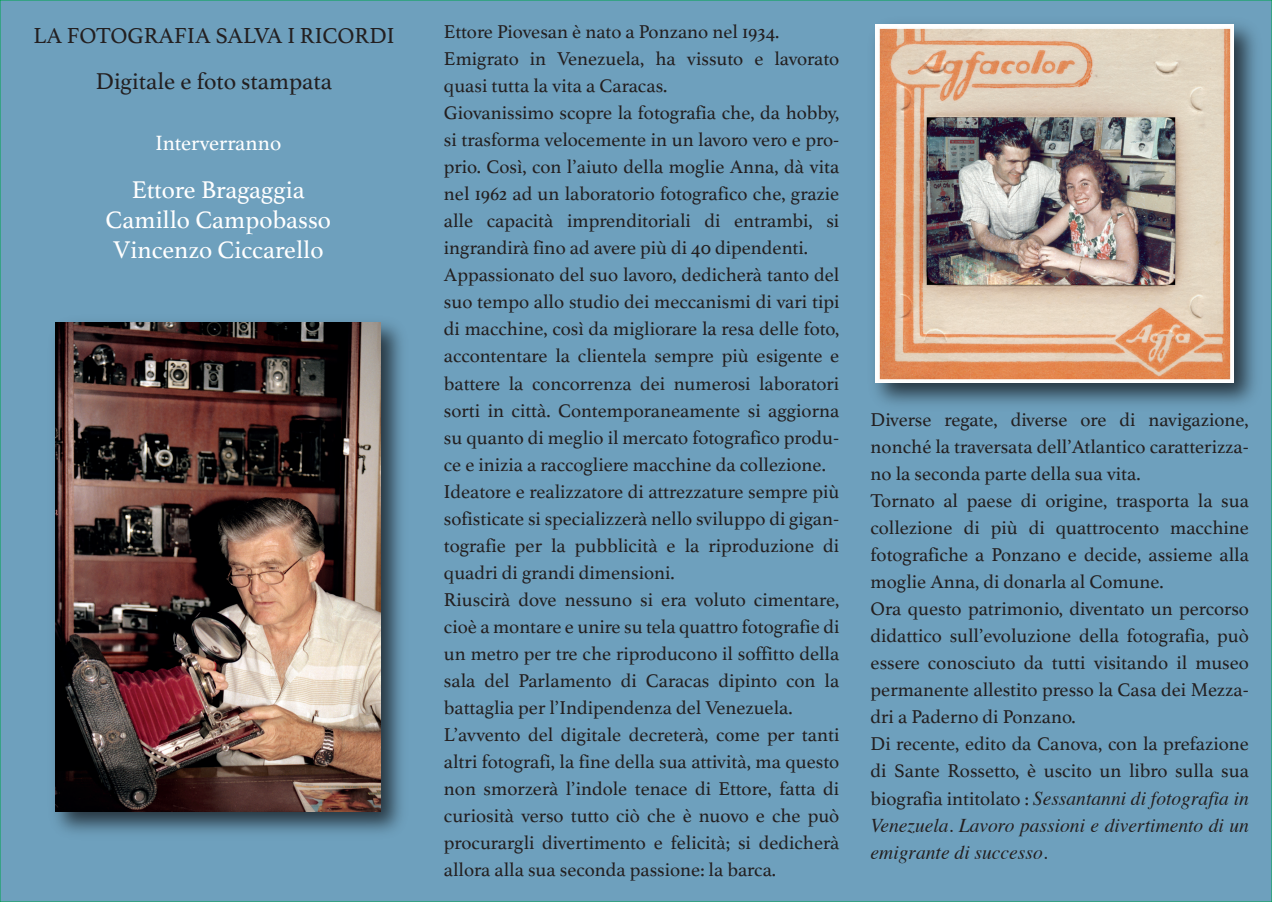
<style>
.page{position:relative;width:1272px;height:902px;background:#fff}
.page>*{position:absolute;margin:0;border:0;box-sizing:border-box;transform-origin:0 0}
.t1{font:25.35px/30px "Athelas";color:#fff;text-align:center}
.t2{font:24px "Athelas";color:#231f20}
.t3{font:22.8px "Athelas";color:#231f20}
.t4{font:21.6px "Athelas";color:#fff}
.t5{font:19.5px/27px "Athelas";color:#231f20}
.t6{font:italic 19.5px/27px "Times";color:#231f20;text-align:justify}
.s1{font-family:"Athelas";font-style:normal}
</style>
<div class="page">
<div style="left:0;top:0;width:1271px;height:901px;background:#6ea0bd"></div>
<img style="left:55px;top:322px;width:347px;height:511px">
<img style="left:56px;top:323px;width:325px;height:487px">
<img style="left:874px;top:23px;width:382px;height:382px">
<img style="left:875px;top:24px;width:358px;height:358px">
<p class="t3" style="left:34px;top:17px;width:362px">LA FOTOGRAFIA SALVA I RICORDI</p>
<p class="t2" style="left:96px;top:62px;width:238px">Digitale e foto stampata</p>
<p class="t4" style="left:155px;top:125px;width:127px">Interverranno</p>
<p class="t1" style="left:106px;top:174px;width:227px">Ettore Bragaggia<br>Camillo Campobasso<br>Vincenzo Ciccarello</p>
<p class="t5" style="left:444px;top:18px;width:397px">Ettore Piovesan è nato a Ponzano nel 1934.<br>Emigrato in Venezuela, ha vissuto e lavorato quasi tutta la vita a Caracas.<br>Giovanissimo scopre la fotografia che, da hobby, si trasforma velocemente in un lavoro vero e pro&shy;prio. Così, con l’aiuto della moglie Anna, dà vita nel 1962 ad un laboratorio fotografico che, grazie alle capacità imprenditoriali di entrambi, si ingrandirà fino ad avere più di 40 dipendenti.<br>Appassionato del suo lavoro, dedicherà tanto del suo tempo allo studio dei meccanismi di vari tipi di macchine, così da migliorare la resa delle foto, accontentare la clientela sempre più esigente e battere la concorrenza dei numerosi laboratori sorti in città. Contemporaneamente si aggiorna su quanto di meglio il mercato fotografico produ&shy;ce e inizia a raccogliere macchine da collezione.<br>Ideatore e realizzatore di attrezzature sempre più sofisticate si specializzerà nello sviluppo di gigan&shy;tografie per la pubblicità e la riproduzione di quadri di grandi dimensioni.<br>Riuscirà dove nessuno si era voluto cimentare, cioè a montare e unire su tela quattro fotografie di un metro per tre che riproducono il soffitto della sala del Parlamento di Caracas dipinto con la battaglia per l’Indipendenza del Venezuela.<br>L’avvento del digitale decreterà, come per tanti altri fotografi, la fine della sua attività, ma questo non smorzerà l’indole tenace di Ettore, fatta di curiosità verso tutto ciò che è nuovo e che può procurargli divertimento e felicità; si dedicherà allora alla sua seconda passione: la barca.</p>
<p class="t5" style="left:870px;top:405px;width:380px">Diverse regate, diverse ore di navigazione, nonché la traversata dell’Atlantico caratterizza&shy;no la seconda parte della sua vita.<br>Tornato al paese di origine, trasporta la sua collezione di più di quattrocento macchine fotografiche a Ponzano e decide, assieme alla moglie Anna, di donarla al Comune.<br>Ora questo patrimonio, diventato un percorso didattico sull’evoluzione della fotografia, può essere conosciuto da tutti visitando il museo permanente allestito presso la Casa dei Mezza&shy;dri a Paderno di Ponzano.<br>Di recente, edito da Canova, con la prefazione di Sante Rossetto, è uscito un libro sulla sua</p>
<p class="t6" style="left:870px;top:783px;width:380px"><span class="s1">biografia intitolato :</span> Sessantanni di fotografia in Venezuela. Lavoro passioni e divertimento di un emigrante di successo.</p>
</div>
